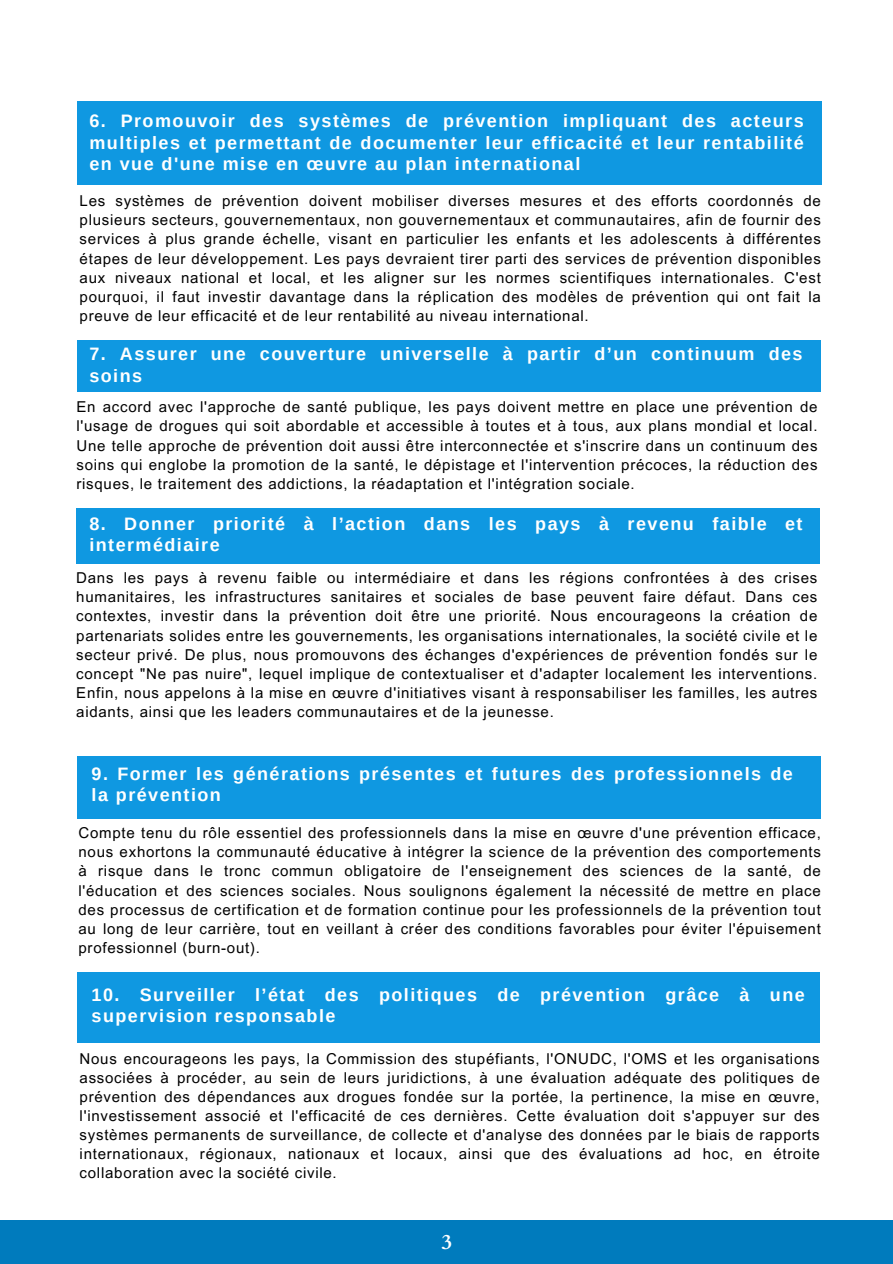
<style>
.page{position:relative;width:893px;height:1264px;background:#fff}
.page>*{position:absolute;margin:0;border:0;box-sizing:border-box;transform-origin:0 0}
.t1{font:700 21px "Cardo";color:#fff}
.t2{font:700 18px/21.3px "Arimo";letter-spacing:.08em;color:#fff}
.t3{font:15px/19.2px "Arial MT Pro";letter-spacing:.05em;color:#000;text-align:justify}
</style>
<div class="page">
<div style="left:0;top:1220px;width:892px;height:43px;background:#007bbd"></div>
<div style="left:77px;top:102px;width:744px;height:83px;background:#0f98e1"></div>
<div style="left:77px;top:340px;width:743px;height:52px;background:#0f98e1"></div>
<div style="left:76px;top:508px;width:743px;height:55px;background:#0f98e1"></div>
<div style="left:77px;top:756px;width:743px;height:62px;background:#0f98e1"></div>
<div style="left:77px;top:972px;width:743px;height:71px;background:#0f98e1"></div>
<p class="t2" style="left:89px;top:110px;width:715px;text-align:justify">6. Promouvoir des systèmes de prévention impliquant des acteurs multiples et permettant de documenter leur efficacité et leur rentabilité en vue d'une mise en œuvre au plan international</p>
<p class="t3" style="left:80px;top:193px;width:742px">Les systèmes de prévention doivent mobiliser diverses mesures et des efforts coordonnés de plusieurs secteurs, gouvernementaux, non gouvernementaux et communautaires, afin de fournir des services à plus grande échelle, visant en particulier les enfants et les adolescents à différentes étapes de leur développement. Les pays devraient tirer parti des services de prévention disponibles aux niveaux national et local, et les aligner sur les normes scientifiques internationales. C'est pourquoi, il faut investir davantage dans la réplication des modèles de prévention qui ont fait la preuve de leur efficacité et de leur rentabilité au niveau international.</p>
<p class="t2" style="left:89px;top:343px;width:714px">7. Assurer une couverture universelle à partir d’un continuum des soins</p>
<p class="t3" style="left:76px;top:399px;width:742px">En accord avec l'approche de santé publique, les pays doivent mettre en place une prévention de l'usage de drogues qui soit abordable et accessible à toutes et à tous, aux plans mondial et local.<br>Une telle approche de prévention doit aussi être interconnectée et s'inscrire dans un continuum des soins qui englobe la promotion de la santé, le dépistage et l'intervention précoces, la réduction des risques, le traitement des addictions, la réadaptation et l'intégration sociale.</p>
<p class="t2" style="left:89px;top:513px;width:714px">8. Donner priorité à l’action dans les pays à revenu faible et intermédiaire</p>
<p class="t3" style="left:76px;top:570px;width:742px">Dans les pays à revenu faible ou intermédiaire et dans les régions confrontées à des crises humanitaires, les infrastructures sanitaires et sociales de base peuvent faire défaut. Dans ces contextes, investir dans la prévention doit être une priorité. Nous encourageons la création de partenariats solides entre les gouvernements, les organisations internationales, la société civile et le secteur privé. De plus, nous promouvons des échanges d'expériences de prévention fondés sur le concept "Ne pas nuire", lequel implique de contextualiser et d'adapter localement les interventions.<br>Enfin, nous appelons à la mise en œuvre d'initiatives visant à responsabiliser les familles, les autres aidants, ainsi que les leaders communautaires et de la jeunesse.</p>
<p class="t2" style="left:92px;top:762px;width:702px">9. Former les générations présentes et futures des professionnels de la prévention</p>
<p class="t3" style="left:78px;top:825px;width:743px">Compte tenu du rôle essentiel des professionnels dans la mise en œuvre d'une prévention efficace, nous exhortons la communauté éducative à intégrer la science de la prévention des comportements à risque dans le tronc commun obligatoire de l'enseignement des sciences de la santé, de l'éducation et des sciences sociales. Nous soulignons également la nécessité de mettre en place des processus de certification et de formation continue pour les professionnels de la prévention tout au long de leur carrière, tout en veillant à créer des conditions favorables pour éviter l'épuisement professionnel (burn-out).</p>
<p class="t2" style="left:92px;top:983px;width:714px">10. Surveiller l’état des politiques de prévention grâce à une supervision responsable</p>
<p class="t3" style="left:80px;top:1050px;width:741px">Nous encourageons les pays, la Commission des stupéfiants, l'ONUDC, l'OMS et les organisations associées à procéder, au sein de leurs juridictions, à une évaluation adéquate des politiques de prévention des dépendances aux drogues fondée sur la portée, la pertinence, la mise en œuvre, l'investissement associé et l'efficacité de ces dernières. Cette évaluation doit s'appuyer sur des systèmes permanents de surveillance, de collecte et d'analyse des données par le biais de rapports internationaux, régionaux, nationaux et locaux, ainsi que des évaluations ad hoc, en étroite collaboration avec la société civile.</p>
<p class="t1" style="left:441px;top:1228px;width:12px">3</p>
</div>
